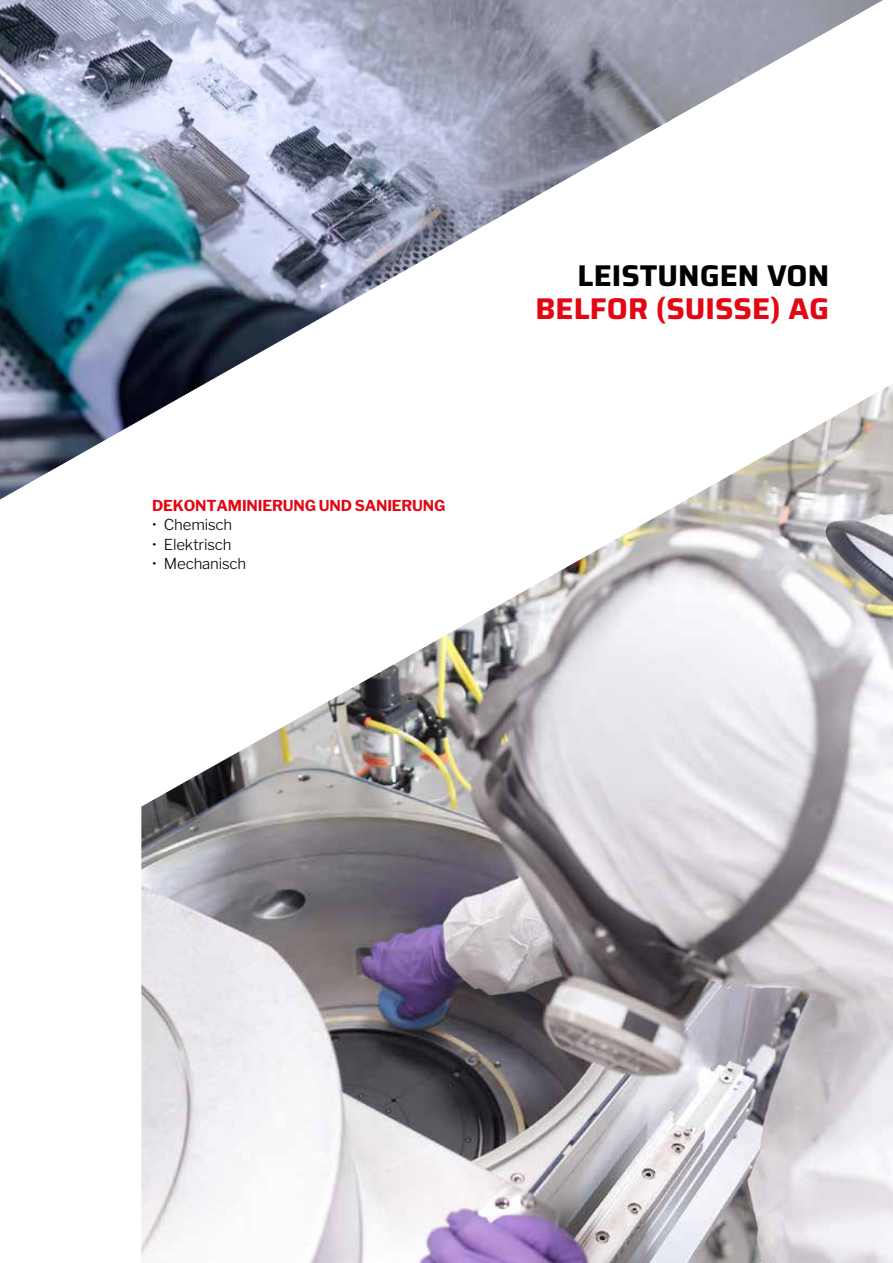
<style>
.page{position:relative;width:893px;height:1263px;background:#fff}
.page>*{position:absolute;margin:0;border:0;box-sizing:border-box;transform-origin:0 0}
.t1{font:700 30px "Saira";color:#e30613}
.t2{font:700 30px "Saira";color:#000}
.t3{font:300 15px "Libre Franklin";letter-spacing:-.01em;color:#000}
.t4{font:100 15px "Libre Franklin";letter-spacing:-.01em;color:#e30613}
</style>
<div class="page">
<img style="left:0;top:0;width:883px;height:499px">
<img style="left:141px;top:383px;width:752px;height:880px">
<p class="t4" style="left:152px;top:494px;width:295px">DEKONTAMINIERUNG UND SANIERUNG</p>
<p class="t3" style="left:152px;top:516px;width:82px">• Chemisch</p>
<p class="t3" style="left:152px;top:535px;width:81px">• Elektrisch</p>
<p class="t3" style="left:152px;top:555px;width:96px">• Mechanisch</p>
<h1 class="t2" style="left:578px;top:251px;width:253px">LEISTUNGEN VON</h1>
<h1 class="t1" style="left:535px;top:284px;width:295px">BELFOR (SUISSE) AG</h1>
</div>
